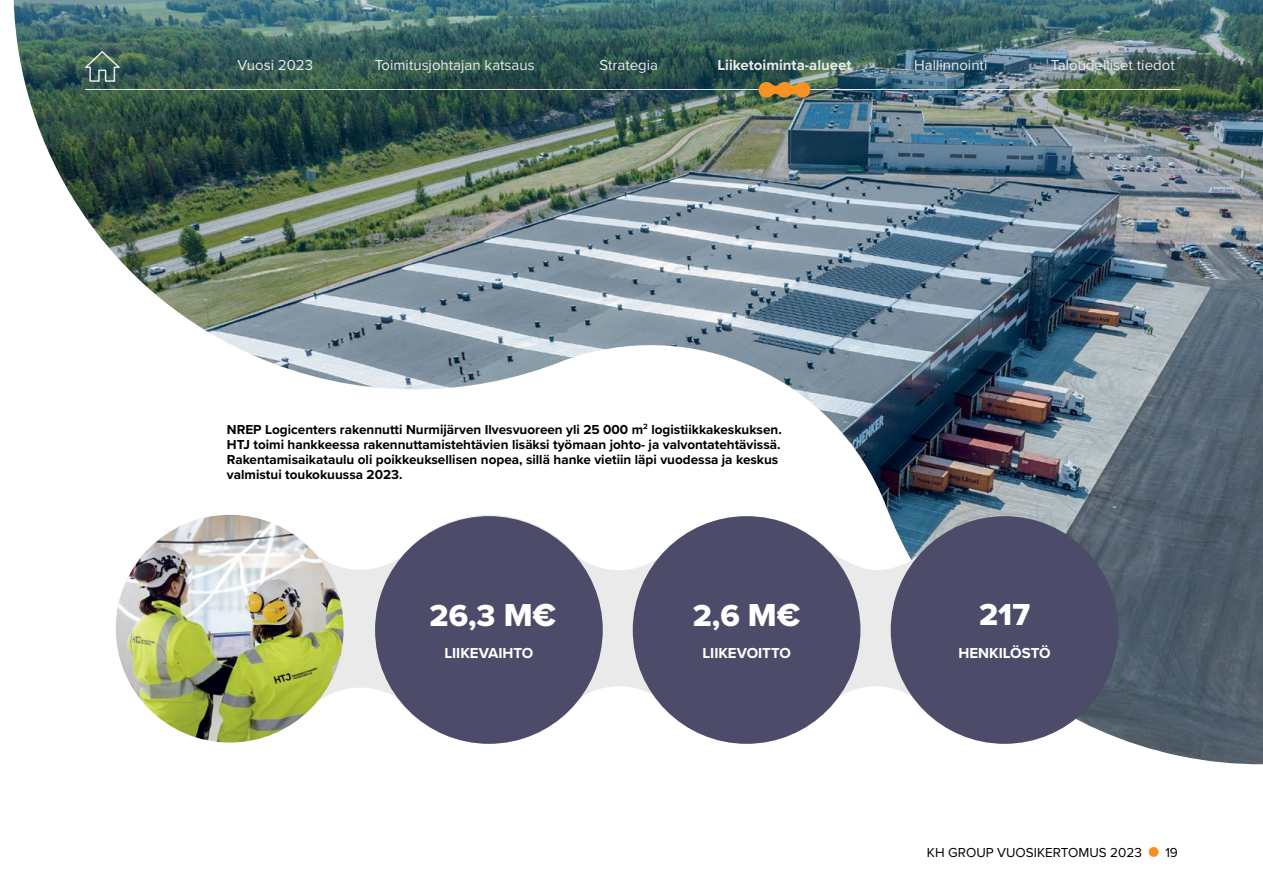
<style>
.page{position:relative;width:1263px;height:893px;background:#fff}
.page>*{position:absolute;margin:0;border:0;box-sizing:border-box;transform-origin:0 0}
.t1{font:31.5px "Proxima Nova Extrabld";color:#fff}
.t2{font:15px "Proxima Nova";color:#eaeaea}
.t3{font:700 15px "Proxima Nova";color:#fff}
.t4{font:700 15px "Proxima Nova";color:#eaeaea}
.t5{font:700 13.5px/15px "Proxima Nova";color:#000}
.t6{font:13.5px "Proxima Nova";color:#000}
.s1{font-size:33px}
</style>
<div class="page">
<img style="left:14px;top:0;width:1249px;height:765px">
<svg style="left:379px;top:516px;width:736px;height:223px"></svg>
<div style="left:891px;top:516px;width:227px;height:228px;background:#4c4c6a;border-radius:50%"></div>
<div style="left:633px;top:516px;width:227px;height:228px;background:#4c4c6a;border-radius:50%"></div>
<div style="left:375px;top:516px;width:228px;height:228px;background:#4c4c6a;border-radius:50%"></div>
<hr style="left:85px;top:89px;width:1096px;height:1px;background:#eaeaea">
<svg style="left:759px;top:82px;width:51px;height:16px"></svg>
<svg style="left:82px;top:50px;width:41px;height:33px"></svg>
<div style="left:1149px;top:847px;width:9px;height:10px;background:#f78f26;border-radius:50%"></div>
<p class="t2" style="left:238px;top:54px;width:77px">Vuosi 2023</p>
<p class="t2" style="left:375px;top:54px;width:162px">Toimitusjohtajan katsaus</p>
<p class="t2" style="left:600px;top:54px;width:60px">Strategia</p>
<p class="t4" style="left:717px;top:54px;width:136px">Liiketoiminta-alueet</p>
<p class="t2" style="left:914px;top:54px;width:75px">Hallinnointi</p>
<p class="t2" style="left:1051px;top:54px;width:125px">Taloudelliset tiedot</p>
<p class="t5" style="left:227px;top:421px;width:556px">NREP Logicenters rakennutti Nurmijärven Ilvesvuoreen yli 25 000 m<sup>2</sup> logistiikkakeskuksen.<br>HTJ toimi hankkeessa rakennuttamistehtävien lisäksi työmaan johto- ja valvontatehtävissä.<br>Rakentamisaikataulu oli poikkeuksellisen nopea, sillä hanke vietiin läpi vuodessa ja keskus valmistui toukokuussa 2023.</p>
<h1 class="t1" style="left:430px;top:592px;width:128px">26,3 <span class="s1">M€</span></h1>
<h1 class="t1" style="left:693px;top:592px;width:109px">2,6 <span class="s1">M€</span></h1>
<h1 class="t1" style="left:979px;top:591px;width:52px">217</h1>
<p class="t3" style="left:444px;top:642px;width:91px">LIIKEVAIHTO</p>
<p class="t3" style="left:702px;top:642px;width:90px">LIIKEVOITTO</p>
<p class="t3" style="left:958px;top:642px;width:93px">HENKILÖSTÖ</p>
<p class="t6" style="left:927px;top:842px;width:216px">KH GROUP VUOSIKERTOMUS 2023</p>
<p class="t6" style="left:1165px;top:842px;width:14px">19</p>
</div>
